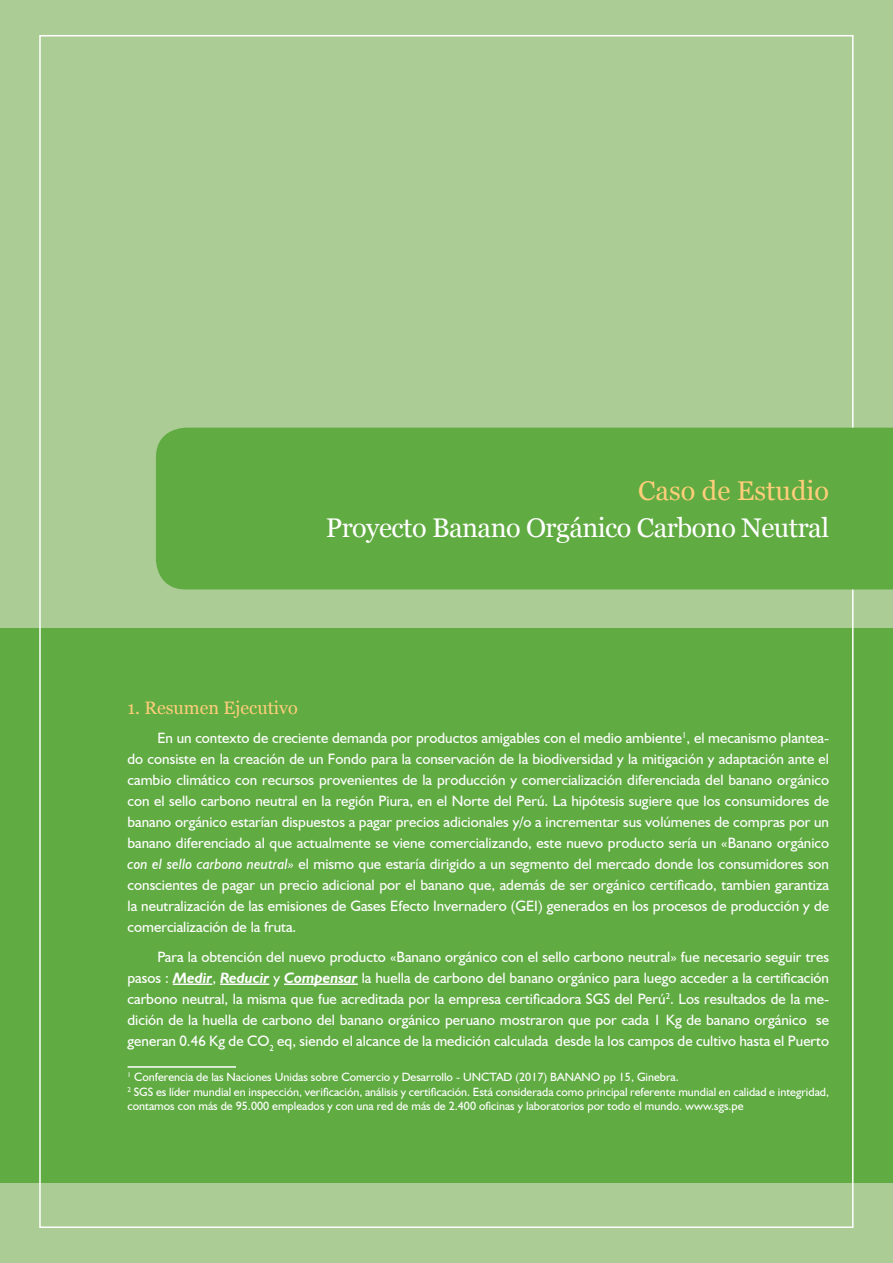
<style>
.page{position:relative;width:893px;height:1263px;background:#fff}
.page>*{position:absolute;margin:0;border:0;box-sizing:border-box;transform-origin:0 0}
.t1{font:27px "Georgia";letter-spacing:-.02em;color:#fff}
.t2{font:27px "Georgia";color:#ffce7b}
.t3{font:18px "Georgia";color:#ffce7b}
.t4{font:15px/21px "Humanist 521 BT";color:#fff;text-align:justify}
.t5{font:12px/14.4px "Humanist 521 BT";color:#fff}
.s1{font-style:italic}
.s2{font-weight:700;font-style:italic}
</style>
<div class="page">
<div style="left:0;top:1112px;width:893px;height:151px;background:#accc95"></div>
<div style="left:0;top:0;width:893px;height:636px;background:#accc95"></div>
<div style="left:0;top:628px;width:893px;height:554px;background:#60ab42"></div>
<div style="left:156px;top:428px;width:737px;height:161px;background:#60ab42"></div>
<hr style="left:173px;top:983px;width:39px;height:2px;background:#fff">
<hr style="left:220px;top:983px;width:49px;height:2px;background:#fff">
<hr style="left:284px;top:983px;width:74px;height:2px;background:#fff">
<hr style="left:128px;top:1066px;width:108px;height:2px;background:#fff">
<h1 class="t2" style="left:638px;top:475px;width:192px">Caso de Estudio</h1>
<h1 class="t1" style="left:326px;top:512px;width:505px">Proyecto Banano Orgánico Carbono Neutral</h1>
<p class="t3" style="left:128px;top:696px;width:172px">1. Resumen Ejecutivo</p>
<p class="t4" style="left:128px;top:727px;width:703px;text-indent:30px">En un contexto de creciente demanda por productos amigables con el medio ambiente<sup>1</sup>, el mecanismo plantea&shy;do consiste en la creación de un Fondo para la conservación de la biodiversidad y la mitigación y adaptación ante el cambio climático con recursos provenientes de la producción y comercialización diferenciada del banano orgánico con el sello carbono neutral en la región Piura, en el Norte del Perú. La hipótesis sugiere que los consumidores de banano orgánico estarían dispuestos a pagar precios adicionales y/o a incrementar sus volúmenes de compras por un banano diferenciado al que actualmente se viene comercializando, este nuevo producto sería un «Banano orgánico <span class="s1">con el sello carbono neutral»</span> el mismo que estaría dirigido a un segmento del mercado donde los consumidores son conscientes de pagar un precio adicional por el banano que, además de ser orgánico certificado, tambien garantiza la neutralización de las emisiones de Gases Efecto Invernadero (GEI) generados en los procesos de producción y de comercialización de la fruta.</p>
<p class="t4" style="left:128px;top:946px;width:703px;text-indent:30px">Para la obtención del nuevo producto «Banano orgánico con el sello carbono neutral» fue necesario seguir tres pasos : <span class="s2">Medir</span>, <span class="s2">Reducir</span> y <span class="s2">Compensar</span> la huella de carbono del banano orgánico para luego acceder a la certificación carbono neutral, la misma que fue acreditada por la empresa certificadora SGS del Perú<sup>2</sup>. Los resultados de la me&shy;dición de la huella de carbono del banano orgánico peruano mostraron que por cada 1 Kg de banano orgánico se generan 0.46 Kg de CO<sub>2</sub> eq, siendo el alcance de la medición calculada desde la los campos de cultivo hasta el Puerto</p>
<p class="t5" style="left:128px;top:1070px;width:703px"><sup>1</sup> Conferencia de las Naciones Unidas sobre Comercio y Desarrollo - UNCTAD (2017) BANANO pp 15, Ginebra.<br><sup>2</sup> SGS es líder mundial en inspección, verificación, análisis y certificación. Está considerada como principal referente mundial en calidad e integridad, contamos con más de 95.000 empleados y con una red de más de 2.400 oficinas y laboratorios por todo el mundo. www.sgs.pe</p>
</div>
